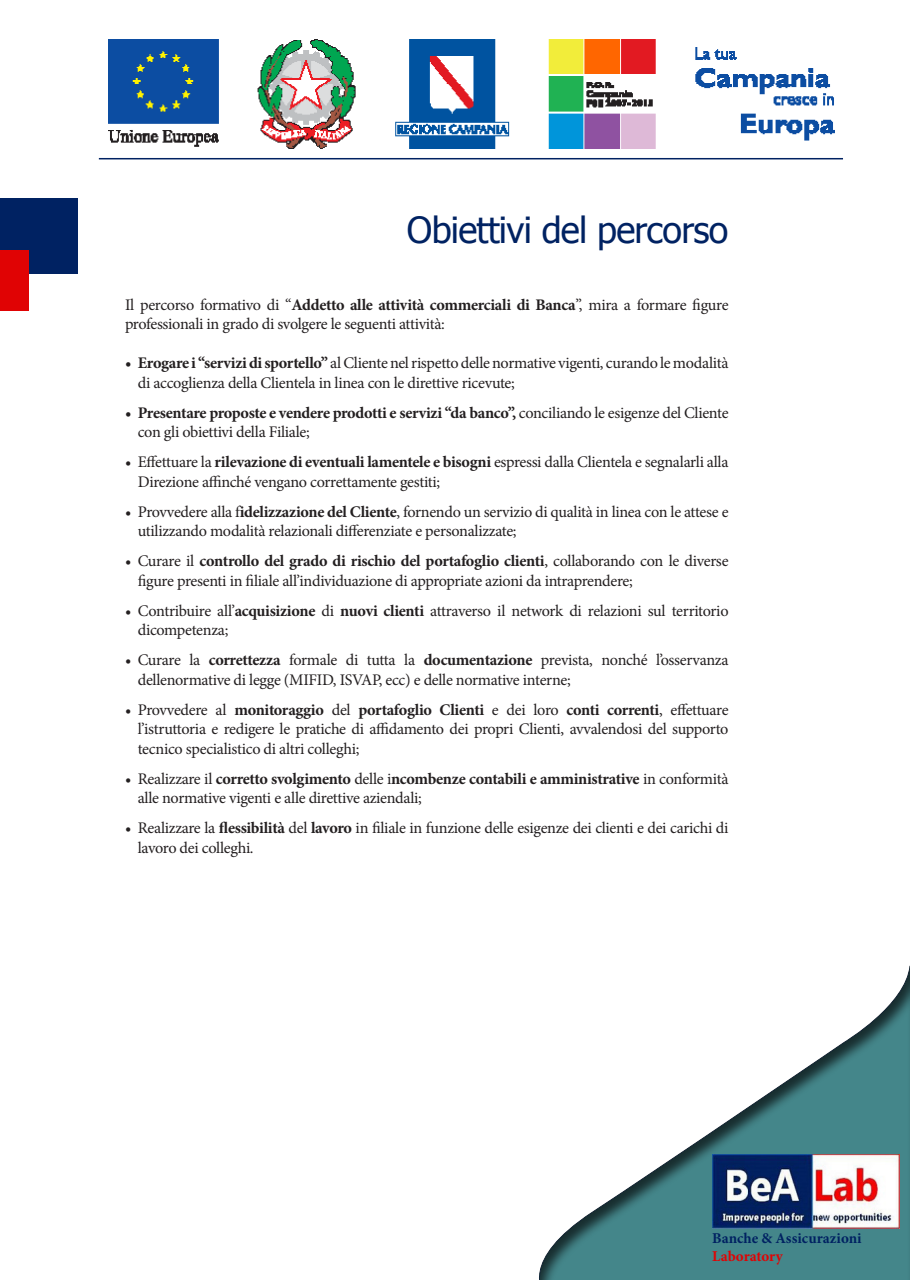
<style>
.page{position:relative;width:910px;height:1280px;background:#fff}
.page>*{position:absolute;margin:0;border:0;box-sizing:border-box;transform-origin:0 0}
.t1{font:36px "Tahoma";letter-spacing:-.02em;color:#002262}
.t2{font:16.2px/19.5px "Minion Pro";letter-spacing:-.02em;color:#231f20}
.t3{font:700 15px "Minion Pro";color:#002262}
.t4{font:700 15px "Minion Pro";letter-spacing:-.005em;color:#e00304}
.s1{font-weight:700}
</style>
<div class="page">
<div style="left:537px;top:965px;width:373px;height:315px;background:#231f20;opacity:.75"></div>
<img style="left:108px;top:39px;width:726px;height:109px">
<hr style="left:99px;top:158px;width:744px;height:1px;background:#002262">
<img style="left:712px;top:1154px;width:187px;height:74px">
<div style="left:0;top:198px;width:78px;height:76px;background:#002262"></div>
<div style="left:0;top:250px;width:28px;height:61px;background:#e00304"></div>
<p class="t1" style="left:407px;top:206px;width:323px">Obiettivi del percorso</p>
<p class="t2" style="left:125px;top:295px;width:605px">Il percorso formativo di “<span class="s1">Addetto alle attività commerciali di Banca</span>”, mira a formare figure professionali in grado di svolgere le seguenti attività:</p>
<p class="t2" style="left:138px;top:353px;width:592px;text-indent:-13px"><span class="s1">• Erogare i “servizi di sportello”</span> al Cliente nel rispetto delle normative vigenti, curando le modalità di accoglienza della Clientela in linea con le direttive ricevute;</p>
<p class="t2" style="left:138px;top:403px;width:592px;text-indent:-13px"><span class="s1">• Presentare proposte e vendere prodotti e servizi “da banco”,</span> conciliando le esigenze del Cliente con gli obiettivi della Filiale;</p>
<p class="t2" style="left:138px;top:452px;width:592px;text-indent:-13px">• Effettuare la <span class="s1">rilevazione di eventuali lamentele e bisogni</span> espressi dalla Clientela e segnalarli alla<br>Direzione affinché vengano correttamente gestiti;</p>
<p class="t2" style="left:138px;top:502px;width:592px;text-indent:-13px">• Provvedere alla f<span class="s1">idelizzazione del Cliente</span>, fornendo un servizio di qualità in linea con le attese e utilizzando modalità relazionali differenziate e personalizzate;</p>
<p class="t2" style="left:138px;top:551px;width:592px;text-indent:-13px">• Curare il <span class="s1">controllo del grado di rischio del portafoglio clienti</span>, collaborando con le diverse figure presenti in filiale all’individuazione di appropriate azioni da intraprendere;</p>
<p class="t2" style="left:138px;top:601px;width:592px;text-indent:-13px">• Contribuire all’<span class="s1">acquisizione</span> di <span class="s1">nuovi clienti</span> attraverso il network di relazioni sul territorio dicompetenza;</p>
<p class="t2" style="left:138px;top:650px;width:592px;text-indent:-13px">• Curare la <span class="s1">correttezza</span> formale di tutta la <span class="s1">documentazione</span> prevista, nonché l’osservanza dellenormative di legge (MIFID, ISVAP, ecc) e delle normative interne;</p>
<p class="t2" style="left:138px;top:700px;width:592px;text-align:justify;text-indent:-13px">• Provvedere al <span class="s1">monitoraggio</span> del <span class="s1">portafoglio Clienti</span> e dei loro <span class="s1">conti correnti</span>, effettuare l’istruttoria e redigere le pratiche di affidamento dei propri Clienti, avvalendosi del supporto tecnico specialistico di altri colleghi;</p>
<p class="t2" style="left:138px;top:769px;width:592px;text-indent:-13px">• Realizzare il <span class="s1">corretto svolgimento</span> delle i<span class="s1">ncombenze contabili e amministrative</span> in conformità alle normative vigenti e alle direttive aziendali;</p>
<p class="t2" style="left:138px;top:818px;width:592px;text-indent:-13px">• Realizzare la <span class="s1">flessibilità</span> del <span class="s1">lavoro</span> in filiale in funzione delle esigenze dei clienti e dei carichi di lavoro dei colleghi.</p>
<p class="t3" style="left:712px;top:1228px;width:151px">Banche &amp; Assicurazioni</p>
<p class="t4" style="left:712px;top:1246px;width:72px">Laboratory</p>
</div>
